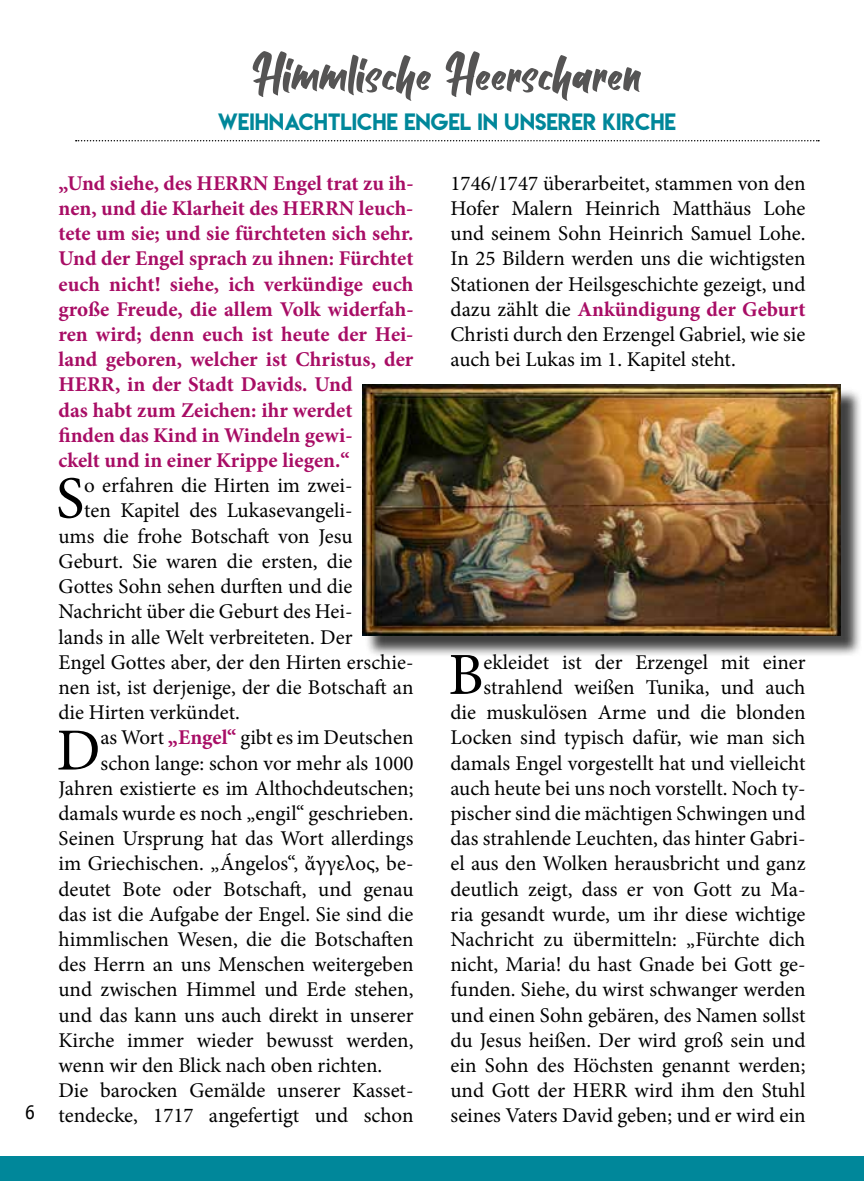
<style>
.page{position:relative;width:864px;height:1181px;background:#fff}
.page>*{position:absolute;margin:0;border:0;box-sizing:border-box;transform-origin:0 0}
.t1{font:61.25px "Balleho";letter-spacing:.01em;color:#555454}
.t2{font:59.85px "Minion Pro";color:#000}
.t3{font:21px/25.2px "Minion Pro";color:#000;text-align:justify}
.t4{font:700 21px/25.2px "Minion Pro";color:#a80d65}
.t5{font:21px "Lemon Milk";color:#00879a}
.t6{font:21px "Officina Sans";color:#000}
.s1{font-weight:700;color:#a80d65}
</style>
<div class="page">
<div style="left:0;top:1156px;width:863px;height:25px;background:#00879a"></div>
<svg style="left:76px;top:140px;width:742px;height:1px"></svg>
<div style="left:365px;top:387px;width:497px;height:270px;background:#000;opacity:.75"></div>
<img style="left:362px;top:384px;width:478px;height:252px">
<p class="t6" style="left:25px;top:1099px;width:12px">6</p>
<h1 class="t1" style="left:251px;top:48px;width:391px">Himmlische Heerscharen</h1>
<p class="t5" style="left:218px;top:107px;width:459px">WEIHNACHTLICHE ENGEL IN UNSERER KIRCHE</p>
<p class="t4" style="left:58px;top:170px;width:356px">„Und siehe, des HERRN Engel trat zu ih&shy;nen, und die Klarheit des HERRN leuch&shy;tete um sie; und sie fürchteten sich sehr.<br>Und der Engel sprach zu ihnen: Fürchtet euch nicht! siehe, ich verkündige euch große Freude, die allem Volk widerfah&shy;ren wird; denn euch ist heute der Hei&shy;land geboren, welcher ist Christus, der HERR, in der Stadt Davids. Und<br>das habt zum Zeichen: ihr werdet finden das Kind in Windeln gewi-<br>ckelt und in einer Krippe liegen.“</p>
<h2 class="t2" style="left:56px;top:458px;width:30px">S</h2>
<p class="t3" style="left:84px;top:473px;width:269px">o erfahren die Hirten im zwei-</p>
<p class="t3" style="left:84px;top:498px;width:269px">ten Kapitel des Lukasevangeli-</p>
<p class="t3" style="left:58px;top:523px;width:295px">ums die frohe Botschaft von Jesu</p>
<p class="t3" style="left:58px;top:549px;width:295px">Geburt. Sie waren die ersten, die</p>
<p class="t3" style="left:58px;top:574px;width:295px">Gottes Sohn sehen durften und die</p>
<p class="t3" style="left:58px;top:599px;width:295px">Nachricht über die Geburt des Hei-</p>
<p class="t3" style="left:58px;top:624px;width:295px">lands in alle Welt verbreiteten. Der</p>
<p class="t3" style="left:58px;top:649px;width:356px">Engel Gottes aber, der den Hirten erschie-</p>
<p class="t3" style="left:58px;top:675px;width:356px">nen ist, ist derjenige, der die Botschaft an</p>
<p class="t3" style="left:58px;top:700px;width:183px">die Hirten verkündet.</p>
<h2 class="t2" style="left:56px;top:710px;width:45px">D</h2>
<p class="t3" style="left:100px;top:725px;width:314px">as Wort <span class="s1">„Engel“</span> gibt es im Deutschen</p>
<p class="t3" style="left:100px;top:750px;width:314px">schon lange: schon vor mehr als 1000</p>
<p class="t3" style="left:58px;top:775px;width:356px">Jahren existierte es im Althochdeutschen;</p>
<p class="t3" style="left:58px;top:801px;width:356px">damals wurde es noch „engil“ geschrieben.</p>
<p class="t3" style="left:58px;top:826px;width:356px">Seinen Ursprung hat das Wort allerdings</p>
<p class="t3" style="left:58px;top:851px;width:356px">im Griechischen. „Ángelos“, ἄγγελος, be-</p>
<p class="t3" style="left:58px;top:876px;width:356px">deutet Bote oder Botschaft, und genau</p>
<p class="t3" style="left:58px;top:901px;width:356px">das ist die Aufgabe der Engel. Sie sind die</p>
<p class="t3" style="left:58px;top:927px;width:356px">himmlischen Wesen, die die Botschaften</p>
<p class="t3" style="left:58px;top:952px;width:356px">des Herrn an uns Menschen weitergeben</p>
<p class="t3" style="left:58px;top:977px;width:356px">und zwischen Himmel und Erde stehen,</p>
<p class="t3" style="left:58px;top:1002px;width:356px">und das kann uns auch direkt in unserer</p>
<p class="t3" style="left:58px;top:1027px;width:356px">Kirche immer wieder bewusst werden,</p>
<p class="t3" style="left:58px;top:1053px;width:325px">wenn wir den Blick nach oben richten.</p>
<p class="t3" style="left:58px;top:1078px;width:356px">Die barocken Gemälde unserer Kasset-</p>
<p class="t3" style="left:58px;top:1103px;width:356px">tendecke, 1717 angefertigt und schon</p>
<p class="t3" style="left:450px;top:171px;width:356px">1746/1747 überarbeitet, stammen von den Hofer Malern Heinrich Matthäus Lohe und seinem Sohn Heinrich Samuel Lohe.<br>In 25 Bildern werden uns die wichtigsten Stationen der Heilsgeschichte gezeigt, und dazu zählt die <span class="s1">Ankündigung der Geburt </span>Christi durch den Erzengel Gabriel, wie sie auch bei Lukas im 1. Kapitel steht.</p>
<p class="t3" style="left:450px;top:649px;width:356px;text-align:right">ekleidet ist der Erzengel mit einer strahlend weißen Tunika, und auch<br>die muskulösen Arme und die blonden Locken sind typisch dafür, wie man sich damals Engel vorgestellt hat und vielleicht auch heute bei uns noch vorstellt. Noch ty&shy;pischer sind die mächtigen Schwingen und das strahlende Leuchten, das hinter Gabri&shy;el aus den Wolken herausbricht und ganz deutlich zeigt, dass er von Gott zu Ma&shy;ria gesandt wurde, um ihr diese wichtige Nachricht zu übermitteln: „Fürchte dich nicht, Maria! du hast Gnade bei Gott ge&shy;funden. Siehe, du wirst schwanger werden und einen Sohn gebären, des Namen sollst du Jesus heißen. Der wird groß sein und ein Sohn des Höchsten genannt werden; und Gott der HERR wird ihm den Stuhl seines Vaters David geben; und er wird ein</p>
<h2 class="t2" style="left:448px;top:635px;width:37px">B</h2>
</div>
